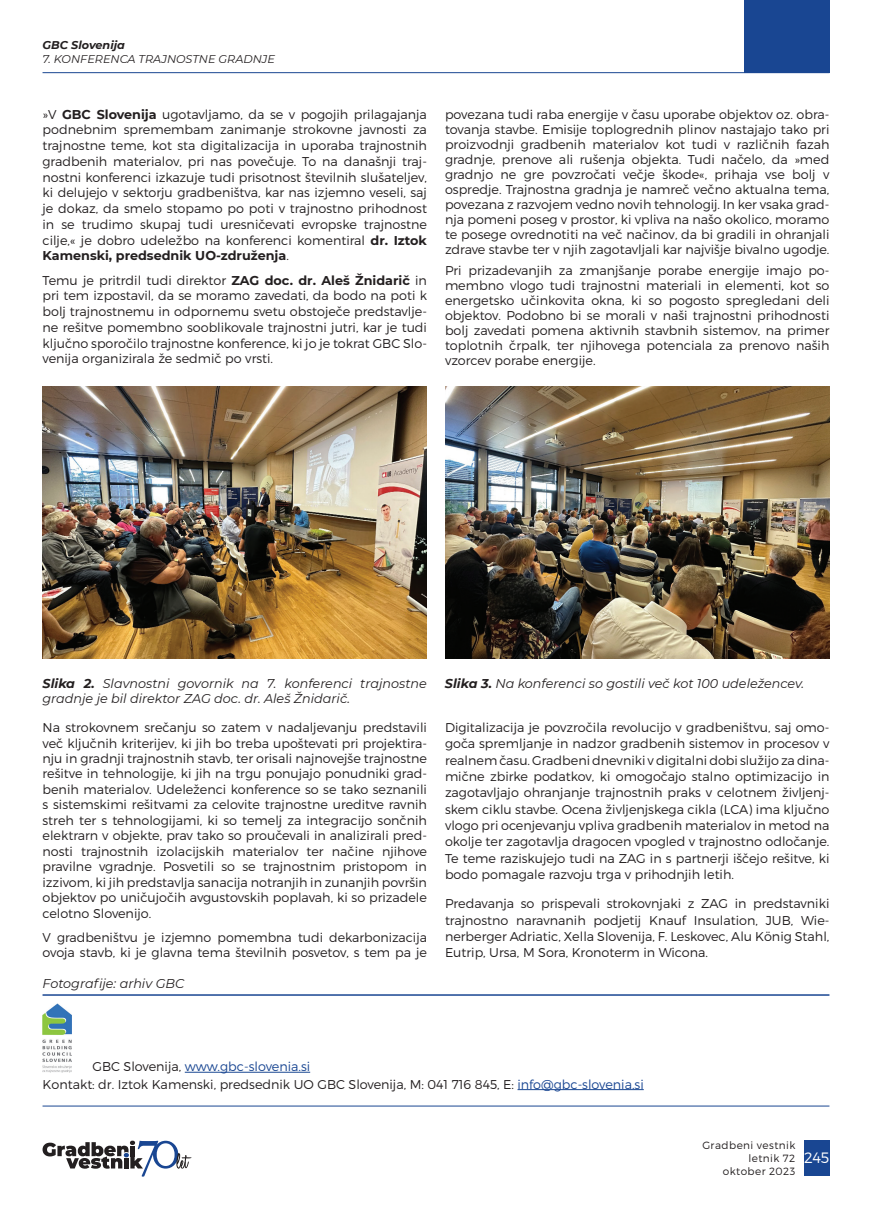
<style>
.page{position:relative;width:872px;height:1212px;background:#fff}
.page>*{position:absolute;margin:0;border:0;box-sizing:border-box;transform-origin:0 0}
.t1{font:300 15px "Montserrat";color:#fff}
.t2{font:300 12.75px/15.8px "Montserrat";color:#231f20;text-align:justify}
.t3{font:italic 12.75px/15.3px "Montserrat";color:#231f20}
.t4{font:300 12.75px "Montserrat";color:#194692}
.t5{font:italic 11.25px "Montserrat";color:#231f20}
.t6{font:italic 700 11.25px "Montserrat";color:#231f20}
.t7{font:300 10.5px/12.6px "Montserrat";letter-spacing:.04em;color:#231f20;text-align:right}
.s1{font-weight:700}
.s2{color:#231f20}
.s3{color:#194692}
</style>
<div class="page">
<div style="left:804px;top:1140px;width:25px;height:36px;background:#194692"></div>
<svg style="left:43px;top:1140px;width:148px;height:36px"></svg>
<hr style="left:43px;top:1106px;width:786px;height:1px;background:#194692">
<div style="left:744px;top:0;width:85px;height:72px;background:#194692"></div>
<hr style="left:43px;top:72px;width:786px;height:1px;background:#194692">
<hr style="left:517px;top:1089px;width:127px;height:1px;background:#194692">
<hr style="left:185px;top:1072px;width:125px;height:1px;background:#194692">
<img style="left:43px;top:1003px;width:28px;height:69px">
<hr style="left:43px;top:994px;width:786px;height:2px;background:#194692">
<img style="left:43px;top:387px;width:384px;height:272px">
<img style="left:445px;top:387px;width:384px;height:272px">
<p class="t6" style="left:43px;top:37px;width:84px">GBC Slovenija</p>
<p class="t5" style="left:43px;top:51px;width:234px">7. KONFERENCA TRAJNOSTNE GRADNJE</p>
<p class="t2" style="left:43px;top:106px;width:386px">»V <span class="s1">GBC Slovenija</span> ugotavljamo, da se v pogojih prilagajanja podnebnim spremembam zanimanje strokovne javnosti za trajnostne teme, kot sta digitalizacija in uporaba trajnostnih gradbenih materialov, pri nas povečuje. To na današnji traj&shy;nostni konferenci izkazuje tudi prisotnost številnih slušateljev, ki delujejo v sektorju gradbeništva, kar nas izjemno veseli, saj je dokaz, da smelo stopamo po poti v trajnostno prihodnost in se trudimo skupaj tudi uresničevati evropske trajnostne cilje,« je dobro udeležbo na konferenci komentiral <span class="s1">dr. Iztok Kamenski, predsednik UO-združenja</span>.</p>
<p class="t2" style="left:43px;top:272px;width:386px">Temu je pritrdil tudi direktor <span class="s1">ZAG doc. dr. Aleš Žnidarič</span> in pri tem izpostavil, da se moramo zavedati, da bodo na poti k bolj trajnostnemu in odpornemu svetu obstoječe predstavlje&shy;ne rešitve pomembno sooblikovale trajnostni jutri, kar je tudi ključno sporočilo trajnostne konference, ki jo je tokrat GBC Slo&shy;venija organizirala že sedmič po vrsti.</p>
<p class="t2" style="left:445px;top:106px;width:386px;line-height:15px">povezana tudi raba energije v času uporabe objektov oz. obra&shy;tovanja stavbe. Emisije toplogrednih plinov nastajajo tako pri proizvodnji gradbenih materialov kot tudi v različnih fazah gradnje, prenove ali rušenja objekta. Tudi načelo, da »med gradnjo ne gre povzročati večje škode«, prihaja vse bolj v ospredje. Trajnostna gradnja je namreč večno aktualna tema, povezana z razvojem vedno novih tehnologij. In ker vsaka grad&shy;nja pomeni poseg v prostor, ki vpliva na našo okolico, moramo te posege ovrednotiti na več načinov, da bi gradili in ohranjali zdrave stavbe ter v njih zagotavljali kar najvišje bivalno ugodje.</p>
<p class="t2" style="left:445px;top:263px;width:386px;line-height:15px">Pri prizadevanjih za zmanjšanje porabe energije imajo po&shy;membno vlogo tudi trajnostni materiali in elementi, kot so energetsko učinkovita okna, ki so pogosto spregledani deli objektov. Podobno bi se morali v naši trajnostni prihodnosti bolj zavedati pomena aktivnih stavbnih sistemov, na primer toplotnih črpalk, ter njihovega potenciala za prenovo naših vzorcev porabe energije.</p>
<p class="t3" style="left:43px;top:675px;width:386px"><span class="s1">Slika 2.</span> Slavnostni govornik na 7. konferenci trajnostne gradnje je bil direktor ZAG doc. dr. Aleš Žnidarič.</p>
<p class="t3" style="left:445px;top:675px;width:361px"><span class="s1">Slika 3.</span> Na konferenci so gostili več kot 100 udeležencev.</p>
<p class="t2" style="left:43px;top:719px;width:386px">Na strokovnem srečanju so zatem v nadaljevanju predstavili več ključnih kriterijev, ki jih bo treba upoštevati pri projektira&shy;nju in gradnji trajnostnih stavb, ter orisali najnovejše trajnostne rešitve in tehnologije, ki jih na trgu ponujajo ponudniki grad&shy;benih materialov. Udeleženci konference so se tako seznanili s sistemskimi rešitvami za celovite trajnostne ureditve ravnih streh ter s tehnologijami, ki so temelj za integracijo sončnih elektrarn v objekte, prav tako so proučevali in analizirali pred&shy;nosti trajnostnih izolacijskih materialov ter načine njihove pravilne vgradnje. Posvetili so se trajnostnim pristopom in izzivom, ki jih predstavlja sanacija notranjih in zunanjih površin objektov po uničujočih avgustovskih poplavah, ki so prizadele celotno Slovenijo.</p>
<p class="t2" style="left:43px;top:929px;width:386px">V gradbeništvu je izjemno pomembna tudi dekarbonizacija ovoja stavb, ki je glavna tema številnih posvetov, s tem pa je</p>
<p class="t3" style="left:43px;top:975px;width:143px">Fotografije: arhiv GBC</p>
<p class="t2" style="left:445px;top:719px;width:386px;line-height:16.4px">Digitalizacija je povzročila revolucijo v gradbeništvu, saj omo&shy;goča spremljanje in nadzor gradbenih sistemov in procesov v realnem času. Gradbeni dnevniki v digitalni dobi služijo za dina&shy;mične zbirke podatkov, ki omogočajo stalno optimizacijo in zagotavljajo ohranjanje trajnostnih praks v celotnem življenj&shy;skem ciklu stavbe. Ocena življenjskega cikla (LCA) ima ključno vlogo pri ocenjevanju vpliva gradbenih materialov in metod na okolje ter zagotavlja dragocen vpogled v trajnostno odločanje.<br>Te teme raziskujejo tudi na ZAG in s partnerji iščejo rešitve, ki bodo pomagale razvoju trga v prihodnjih letih.</p>
<p class="t2" style="left:445px;top:895px;width:386px;line-height:16.4px">Predavanja so prispevali strokovnjaki z ZAG in predstavniki trajnostno naravnanih podjetij Knauf Insulation, JUB, Wie&shy;nerberger Adriatic, Xella Slovenija, F. Leskovec, Alu König Stahl, Eutrip, Ursa, M Sora, Kronoterm in Wicona.</p>
<p class="t4" style="left:92px;top:1059px;width:219px"><span class="s2">GBC Slovenija,</span> www.gbc-slovenia.si</p>
<p class="t2" style="left:43px;top:1076px;width:603px">Kontakt: dr. Iztok Kamenski, predsednik UO GBC Slovenija, M: 041 716 845, E: <span class="s3">info@gbc-slovenia.si</span></p>
<p class="t7" style="left:702px;top:1139px;width:94px">Gradbeni vestnik letnik 72<br>oktober 2023</p>
<p class="t1" style="left:804px;top:1149px;width:27px">245</p>
</div>
